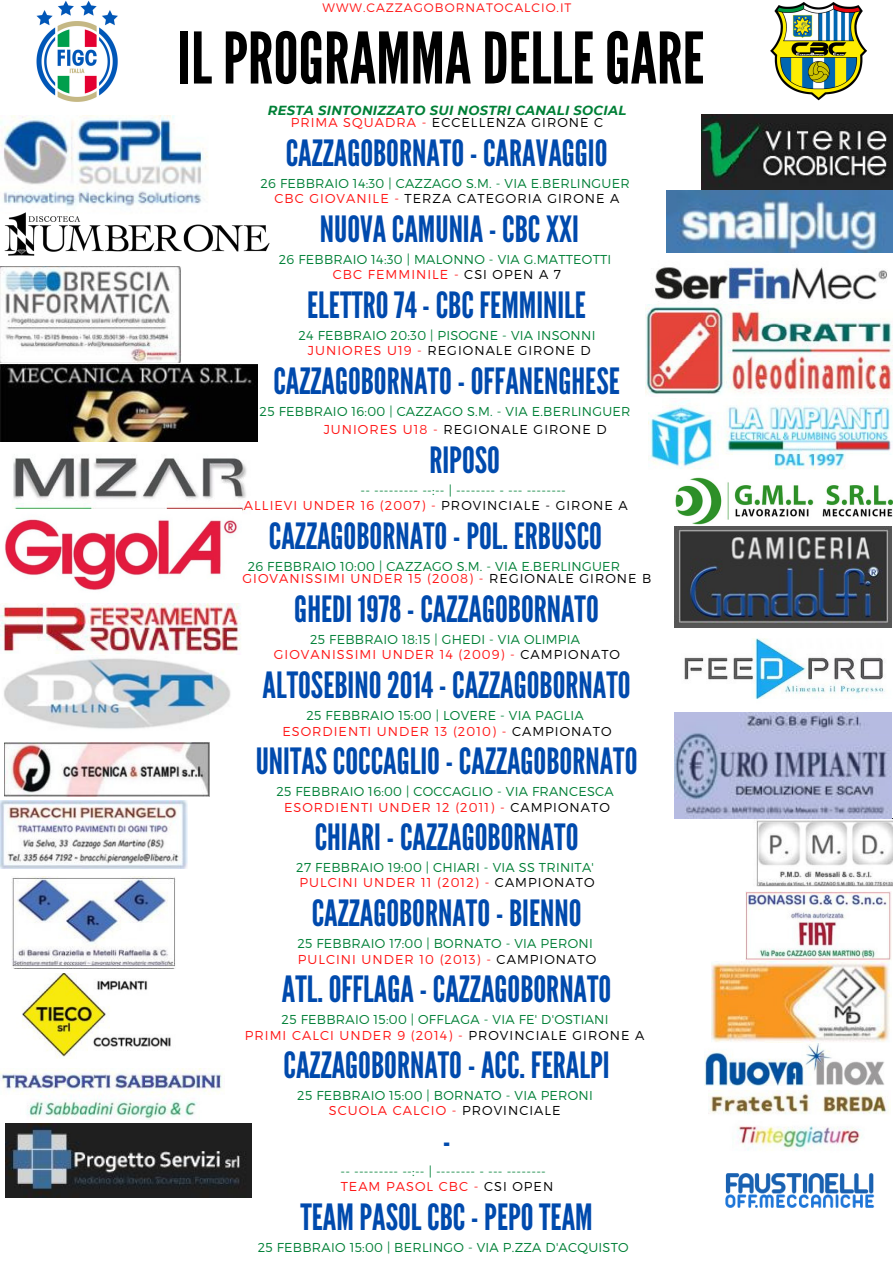
<style>
.page{position:relative;width:893px;height:1263px;background:#fff}
.page>*{position:absolute;margin:0;border:0;box-sizing:border-box;transform-origin:0 0}
.t1{font:70.88px "League Gothic";color:#000}
.t2{font:36.15px "League Gothic";color:#004aad}
.t3{font:italic 700 13.12px "Montserrat";letter-spacing:.02em;color:#008037}
.t4{font:300 12.9px/14.8px "Montserrat";letter-spacing:.02em;color:#008037}
.t5{font:300 12.9px "Montserrat";letter-spacing:.08em;color:#ff1616}
.t6{font:300 12.9px/15.2px "Montserrat";letter-spacing:.08em;color:#008037;text-align:center}
.t7{font:300 12.9px "Montserrat";letter-spacing:.08em;color:#000}
.t8{font:300 12.9px/15px "Montserrat";letter-spacing:.05em;color:#008037}
.t9{font:300 12.3px "Montserrat";letter-spacing:.08em;color:#ff1616}
.s1{color:#ff1616}
.s2{color:#000}
</style>
<div class="page">
<img style="left:0;top:330px;width:181px;height:34px">
<img style="left:708px;top:1090px;width:181px;height:61px">
<img style="left:1px;top:800px;width:187px;height:68px">
<img style="left:702px;top:115px;width:191px;height:74px">
<img style="left:1px;top:1068px;width:222px;height:51px">
<img style="left:22px;top:973px;width:149px;height:85px">
<img style="left:0;top:115px;width:175px;height:23px">
<img style="left:666px;top:191px;width:227px;height:62px">
<img style="left:647px;top:266px;width:240px;height:39px">
<img style="left:0;top:364px;width:257px;height:78px">
<img style="left:746px;top:818px;width:147px;height:69px">
<img style="left:12px;top:876px;width:164px;height:93px">
<img style="left:6px;top:1124px;width:245px;height:73px">
<img style="left:705px;top:1042px;width:179px;height:43px">
<img style="left:645px;top:305px;width:248px;height:90px">
<img style="left:12px;top:458px;width:235px;height:53px">
<img style="left:648px;top:398px;width:244px;height:71px">
<img style="left:711px;top:961px;width:179px;height:81px">
<img style="left:745px;top:892px;width:146px;height:68px">
<img style="left:674px;top:477px;width:219px;height:50px">
<img style="left:5px;top:509px;width:237px;height:81px">
<img style="left:1px;top:604px;width:240px;height:50px">
<img style="left:674px;top:527px;width:217px;height:100px">
<img style="left:684px;top:638px;width:201px;height:61px">
<img style="left:674px;top:712px;width:217px;height:106px">
<img style="left:4px;top:658px;width:227px;height:71px">
<img style="left:4px;top:743px;width:206px;height:53px">
<img style="left:36px;top:0;width:82px;height:102px">
<img style="left:770px;top:2px;width:97px;height:99px">
<img style="left:725px;top:1173px;width:150px;height:35px">
<img style="left:0;top:138px;width:270px;height:192px">
<p class="t9" style="left:323px;top:0;width:250px">WWW.CAZZAGOBORNATOCALCIO.IT</p>
<h1 class="t1" style="left:178px;top:17px;width:528px">ILPROGRAMMADELLEGARE</h1>
<p class="t3" style="left:268px;top:102px;width:360px">RESTA SINTONIZZATO SUI NOSTRI CANALI SOCIAL</p>
<p class="t7" style="left:291px;top:114px;width:314px"><span class="s1">PRIMA SQUADRA -</span> ECCELLENZA GIRONE C</p>
<h2 class="t2" style="left:286px;top:132px;width:323px">CAZZAGOBORNATO-CARAVAGGIO</h2>
<p class="t4" style="left:260px;top:176px;width:371px">26 FEBBRAIO 14:30 | CAZZAGO S.M. - VIA E.BERLINGUER</p>
<p class="t7" style="left:274px;top:190px;width:346px"><span class="s1">CBC GIOVANILE -</span> TERZA CATEGORIA GIRONE A</p>
<h2 class="t2" style="left:320px;top:208px;width:260px">NUOVACAMUNIA-CBCXXI</h2>
<p class="t4" style="left:279px;top:252px;width:334px">26 FEBBRAIO 14:30 | MALONNO - VIA G.MATTEOTTI</p>
<p class="t5" style="left:333px;top:266px;width:230px">CBC FEMMINILE - <span class="s2">CSI OPEN A 7</span></p>
<h2 class="t2" style="left:307px;top:284px;width:280px">ELETTRO74-CBCFEMMINILE</h2>
<p class="t4" style="left:298px;top:328px;width:298px">24 FEBBRAIO 20:30 | PISOGNE - VIA INSONNI</p>
<p class="t7" style="left:308px;top:342px;width:284px"><span class="s1">JUNIORES U19 -</span> REGIONALE GIRONE D</p>
<h2 class="t2" style="left:273px;top:360px;width:348px">CAZZAGOBORNATO-OFFANENGHESE</h2>
<p class="t4" style="left:259px;top:404px;width:372px">25 FEBBRAIO 16:00 | CAZZAGO S.M. - VIA E.BERLINGUER</p>
<p class="t7" style="left:324px;top:421px;width:284px"><span class="s1">JUNIORES U18 -</span> REGIONALE GIRONE D</p>
<h2 class="t2" style="left:429px;top:439px;width:72px">RIPOSO</h2>
<p class="t4" style="left:360px;top:482px;width:207px">-- --------- --:-- | -------- - --- --------</p>
<p class="t5" style="left:244px;top:497px;width:385px">ALLIEVI UNDER 16 (2007) - <span class="s2">PROVINCIALE - GIRONE A</span></p>
<h2 class="t2" style="left:269px;top:515px;width:334px">CAZZAGOBORNATO-POL. ERBUSCO</h2>
<p class="t4" style="left:248px;top:558px;width:374px">26 FEBBRAIO 10:00 | CAZZAGO S.M. - VIA E.BERLINGUER</p>
<p class="t5" style="left:242px;top:570px;width:410px">GIOVANISSIMI UNDER 15 (2008) - <span class="s2">REGIONALE GIRONE B</span></p>
<h2 class="t2" style="left:294px;top:588px;width:306px">GHEDI 1978-CAZZAGOBORNATO</h2>
<p class="t4" style="left:310px;top:632px;width:271px">25 FEBBRAIO 18:15 | GHEDI - VIA OLIMPIA</p>
<p class="t5" style="left:274px;top:646px;width:348px">GIOVANISSIMI UNDER 14 (2009) - <span class="s2">CAMPIONATO</span></p>
<h2 class="t2" style="left:262px;top:664px;width:369px">ALTOSEBINO2014-CAZZAGOBORNATO</h2>
<p class="t4" style="left:306px;top:708px;width:279px">25 FEBBRAIO 15:00 | LOVERE - VIA PAGLIA</p>
<p class="t5" style="left:282px;top:722px;width:331px">ESORDIENTI UNDER 13 (2010) - <span class="s2">CAMPIONATO</span></p>
<h2 class="t2" style="left:256px;top:740px;width:383px">UNITASCOCCAGLIO-CAZZAGOBORNATO</h2>
<p class="t4" style="left:276px;top:784px;width:339px">25 FEBBRAIO 16:00 | COCCAGLIO - VIA FRANCESCA</p>
<p class="t5" style="left:284px;top:798px;width:327px">ESORDIENTI UNDER 12 (2011) - <span class="s2">CAMPIONATO</span></p>
<h2 class="t2" style="left:315px;top:816px;width:265px">CHIARI -CAZZAGOBORNATO</h2>
<p class="t4" style="left:296px;top:860px;width:300px">27 FEBBRAIO 19:00 | CHIARI - VIA SS TRINITA'<br><span class="s1">PULCINI UNDER 11 (2012) -</span> <span class="s2">CAMPIONATO</span></p>
<h2 class="t2" style="left:312px;top:892px;width:271px">CAZZAGOBORNATO-BIENNO</h2>
<p class="t8" style="left:297px;top:936px;width:300px">25 FEBBRAIO 17:00 | BORNATO - VIA PERONI<br><span class="s1">PULCINI UNDER 10 (2013) -</span> <span class="s2">CAMPIONATO</span></p>
<h2 class="t2" style="left:282px;top:968px;width:331px">ATL.OFFLAGA-CAZZAGOBORNATO</h2>
<p class="t6" style="left:245px;top:1011px;width:401px">25 FEBBRAIO 15:00 | OFFLAGA - VIA FE' D'OSTIANI<br><span class="s1">PRIMI CALCI UNDER 9 (2014) -</span> <span class="s2">PROVINCIALE GIRONE A</span></p>
<h2 class="t2" style="left:284px;top:1044px;width:327px">CAZZAGOBORNATO-ACC. FERALPI</h2>
<p class="t4" style="left:297px;top:1087px;width:297px;line-height:15.2px;text-align:center">25 FEBBRAIO 15:00 | BORNATO - VIA PERONI<br><span class="s1">SCUOLA CALCIO -</span> <span class="s2">PROVINCIALE</span></p>
<h2 class="t2" style="left:443px;top:1120px;width:9px">-</h2>
<p class="t6" style="left:340px;top:1163px;width:214px;text-align:left">-- --------- --:-- | -------- - --- --------<br><span class="s1">TEAM PASOL CBC -</span> <span class="s2">CSI OPEN</span></p>
<h2 class="t2" style="left:300px;top:1196px;width:294px">TEAM PASOLCBC-PEPOTEAM</h2>
<p class="t4" style="left:258px;top:1239px;width:372px">25 FEBBRAIO 15:00 | BERLINGO - VIA P.ZZA D'ACQUISTO</p>
</div>
